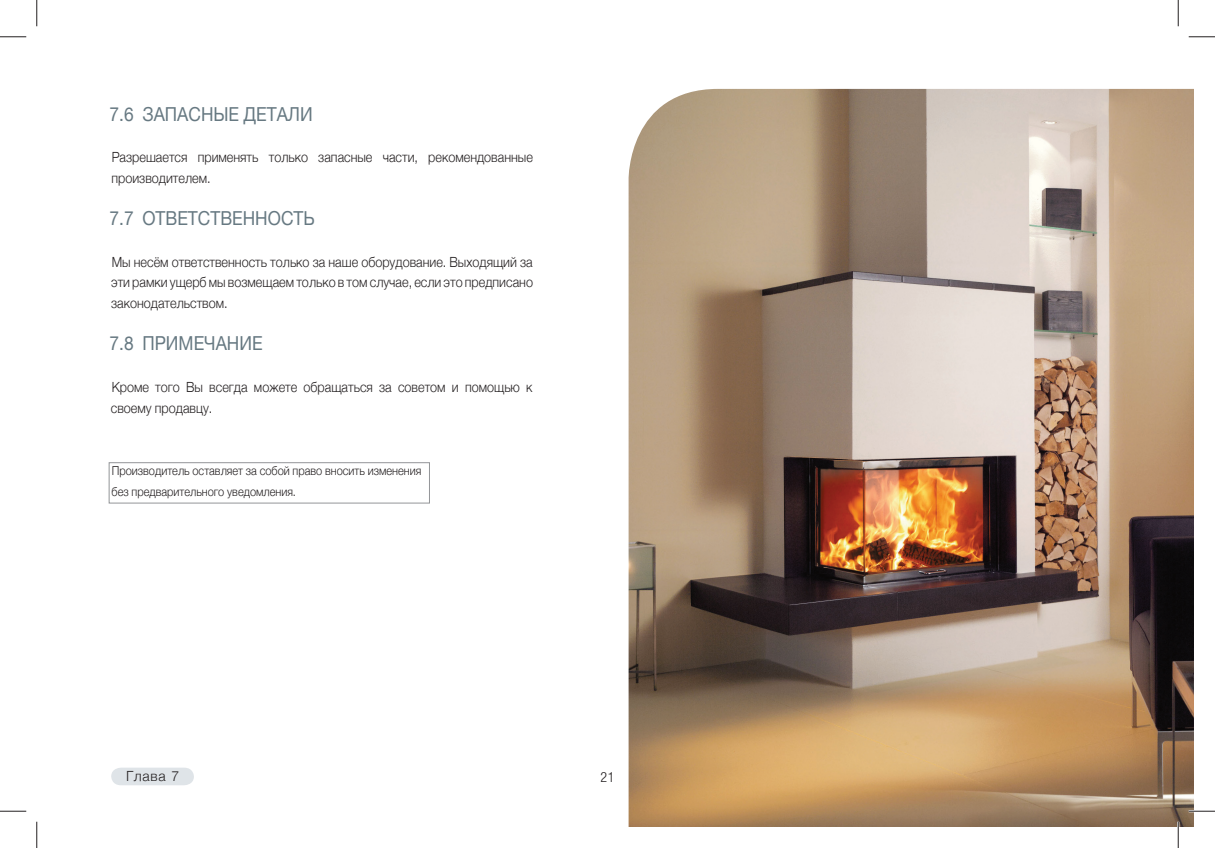
<style>
.page{position:relative;width:1215px;height:848px;background:#fff}
.page>*{position:absolute;margin:0;border:0;box-sizing:border-box;transform-origin:0 0}
.t1{font:19.25px "Helvetica Neue";color:#677982;scale:.9 1}
.t2{font:300 14px/20.8px "Helvetica Neue";color:#231f20;scale:.9 1}
.t3{font:300 14px "Helvetica Neue";color:#231f20}
.t4{font:300 condensed 14px "Helvetica Neue LT Std";color:#231f20}
.t5{font:300 12.25px/20.8px "Helvetica Neue";color:#231f20;scale:.9 1}
</style>
<div class="page">
<svg style="left:111px;top:767px;width:83px;height:18px"></svg>
<div style="left:109px;top:462px;width:321px;height:41px;border:1px solid #939598"></div>
<img style="left:628px;top:89px;width:565px;height:736px">
<hr style="left:1188px;top:810px;width:26px;height:2px;background:#fff">
<hr style="left:1177px;top:821px;width:2px;height:26px;background:#fff">
<svg style="left:0;top:36px;width:26px;height:1px"></svg>
<svg style="left:1188px;top:36px;width:26px;height:1px"></svg>
<svg style="left:0;top:810px;width:26px;height:1px"></svg>
<svg style="left:1188px;top:810px;width:26px;height:1px"></svg>
<svg style="left:36px;top:0;width:1px;height:26px"></svg>
<svg style="left:36px;top:821px;width:1px;height:26px"></svg>
<svg style="left:1177px;top:0;width:1px;height:26px"></svg>
<svg style="left:1177px;top:821px;width:1px;height:26px"></svg>
<h1 class="t1" style="left:110px;top:102px;width:227px">7.6 ЗАПАСНЫЕ ДЕТАЛИ</h1>
<p class="t2" style="left:111px;top:147px;width:470px">Разрешается применять только запасные части, рекомендованные производителем.</p>
<h1 class="t1" style="left:110px;top:206px;width:229px">7.7 ОТВЕТСТВЕННОСТЬ</h1>
<p class="t2" style="left:111px;top:251px;width:470px;text-align:justify">Мы несём ответственность только за наше оборудование. Выходящий за эти рамки ущерб мы возмещаем только в том случае, если это предписано законодательством.</p>
<h1 class="t1" style="left:110px;top:331px;width:172px">7.8 ПРИМЕЧАНИЕ</h1>
<p class="t2" style="left:111px;top:376px;width:470px">Кроме того Вы всегда можете обращаться за советом и помощью к своему продавцу.</p>
<p class="t5" style="left:112px;top:460px;width:346px">Производитель оставляет за собой право вносить изменения без предварительного уведомления.</p>
<p class="t3" style="left:126px;top:766px;width:55px">Глава 7</p>
<p class="t4" style="left:600px;top:771px;width:16px">21</p>
</div>
